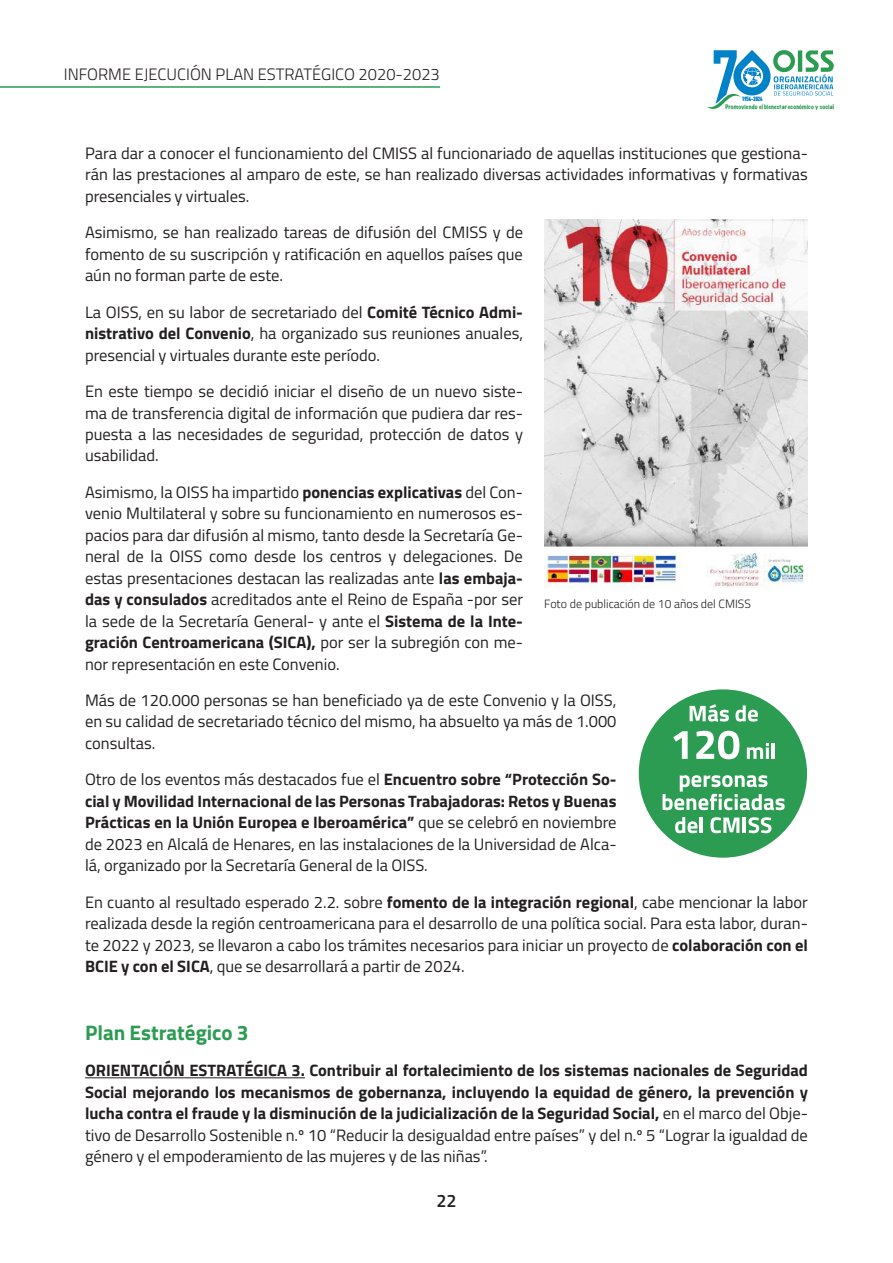
<style>
.page{position:relative;width:893px;height:1263px;background:#fff}
.page>*{position:absolute;margin:0;border:0;box-sizing:border-box;transform-origin:0 0}
.t1{font:700 21px "Titillium Web";color:#2b9c52}
.t2{font:600 18px "Titillium Web";color:#231f20}
.t3{font:16.5px/21.5px "Titillium Web";color:#231f20;text-align:justify}
.t4{font:700 16.5px/21.5px "Titillium Web";color:#231f20;text-align:justify}
.t5{font:300 16.5px "Titillium Web";color:#231f20}
.t6{font:300 12px "Titillium Web";color:#231f20}
.t7{font:700 6px "DIN Condensed";color:#0082c8}
.t8{font:expanded 5.7px "Marker Felt";letter-spacing:.035em;color:#2b9c52}
.s1{font-weight:700}
.s2{font-weight:400}
</style>
<div class="page">
<hr style="left:0;top:86px;width:440px;height:2px;background:#2b9c52">
<svg style="left:707px;top:50px;width:127px;height:59px"></svg>
<hr style="left:85px;top:1077px;width:220px;height:1px;background:#231f20">
<img style="left:544px;top:220px;width:264px;height:369px">
<div style="left:639px;top:689px;width:168px;height:169px;background:#2b9c52;border-radius:50%"></div>
<svg style="left:690px;top:704px;width:39px;height:17px"></svg>
<svg style="left:735px;top:705px;width:23px;height:16px"></svg>
<svg style="left:747px;top:743px;width:22px;height:16px"></svg>
<hr style="left:772px;top:743px;width:3px;height:16px;background:#fff">
<svg style="left:662px;top:775px;width:123px;height:35px"></svg>
<svg style="left:675px;top:817px;width:22px;height:16px"></svg>
<hr style="left:700px;top:817px;width:3px;height:16px;background:#fff">
<svg style="left:710px;top:817px;width:29px;height:16px"></svg>
<hr style="left:743px;top:817px;width:3px;height:16px;background:#fff">
<svg style="left:748px;top:817px;width:23px;height:16px"></svg>
<svg style="left:673px;top:731px;width:15px;height:28px"></svg>
<svg style="left:696px;top:731px;width:43px;height:28px"></svg>
<p class="t5" style="left:64px;top:63px;width:378px">INFORME EJECUCIÓN PLAN ESTRATÉGICO 2020-2023</p>
<p class="t7" style="left:742px;top:95px;width:22px">1954-2024</p>
<p class="t8" style="left:725px;top:102px;width:110px">Promoviendo el bienestareconómico y social</p>
<p class="t3" style="left:85px;top:142px;width:724px">Para dar a conocer el funcionamiento del CMISS al funcionariado de aquellas instituciones que gestiona&shy;rán las prestaciones al amparo de este, se han realizado diversas actividades informativas y formativas presenciales y virtuales.</p>
<p class="t3" style="left:85px;top:221px;width:439px">Asimismo, se han realizado tareas de difusión del CMISS y de fomento de su suscripción y ratificación en aquellos países que aún no forman parte de este.</p>
<p class="t3" style="left:85px;top:300px;width:439px">La OISS, en su labor de secretariado del <span class="s1">Comité Técnico Admi&shy;nistrativo del Convenio</span>, ha organizado sus reuniones anuales, presencial y virtuales durante este período.</p>
<p class="t3" style="left:85px;top:380px;width:439px">En este tiempo se decidió iniciar el diseño de un nuevo siste&shy;ma de transferencia digital de información que pudiera dar res&shy;puesta a las necesidades de seguridad, protección de datos y usabilidad.</p>
<p class="t3" style="left:85px;top:481px;width:439px">Asimismo, la OISS ha impartido <span class="s1">ponencias explicativas</span> del Con&shy;venio Multilateral y sobre su funcionamiento en numerosos es&shy;pacios para dar difusión al mismo, tanto desde la Secretaría Ge&shy;neral de la OISS como desde los centros y delegaciones. De estas presentaciones destacan las realizadas ante <span class="s1">las embaja&shy;das y consulados</span> acreditados ante el Reino de España -por ser la sede de la Secretaría General- y ante el <span class="s1">Sistema de la Inte&shy;gración Centroamericana (SICA),</span> por ser la subregión con me&shy;nor representación en este Convenio.</p>
<p class="t3" style="left:85px;top:689px;width:533px">Más de 120.000 personas se han beneficiado ya de este Convenio y la OISS, en su calidad de secretariado técnico del mismo, ha absuelto ya más de 1.000 consultas.</p>
<p class="t3" style="left:85px;top:768px;width:533px">Otro de los eventos más destacados fue el <span class="s1">Encuentro sobre “Protección So&shy;cial y Movilidad Internacional de las Personas Trabajadoras: Retos y Buenas Prácticas en la Unión Europea e Iberoamérica”</span> que se celebró en noviembre de 2023 en Alcalá de Henares, en las instalaciones de la Universidad de Alca&shy;lá, organizado por la Secretaría General de la OISS.</p>
<p class="t3" style="left:85px;top:890px;width:724px">En cuanto al resultado esperado 2.2. sobre <span class="s1">fomento de la integración regional</span>, cabe mencionar la labor realizada desde la región centroamericana para el desarrollo de una política social. Para esta labor, duran&shy;te 2022 y 2023, se llevaron a cabo los trámites necesarios para iniciar un proyecto de <span class="s1">colaboración con el BCIE y con el SICA</span>, que se desarrollará a partir de 2024.</p>
<p class="t6" style="left:544px;top:595px;width:208px">Foto de publicación de 10 años del CMISS</p>
<p class="t1" style="left:85px;top:1016px;width:165px">Plan Estratégico 3</p>
<p class="t4" style="left:85px;top:1059px;width:724px">ORIENTACIÓN ESTRATÉGICA 3. Contribuir al fortalecimiento de los sistemas nacionales de Seguridad Social mejorando los mecanismos de gobernanza, incluyendo la equidad de género, la prevención y lucha contra el fraude y la disminución de la judicialización de la Seguridad Social, <span class="s2">en el marco del Obje&shy;tivo de Desarrollo Sostenible n.º 10 “Reducir la desigualdad entre países” y del n.º 5 “Lograr la igualdad de género y el empoderamiento de las mujeres y de las niñas”.</span></p>
<p class="t2" style="left:436px;top:1187px;width:22px">22</p>
</div>
